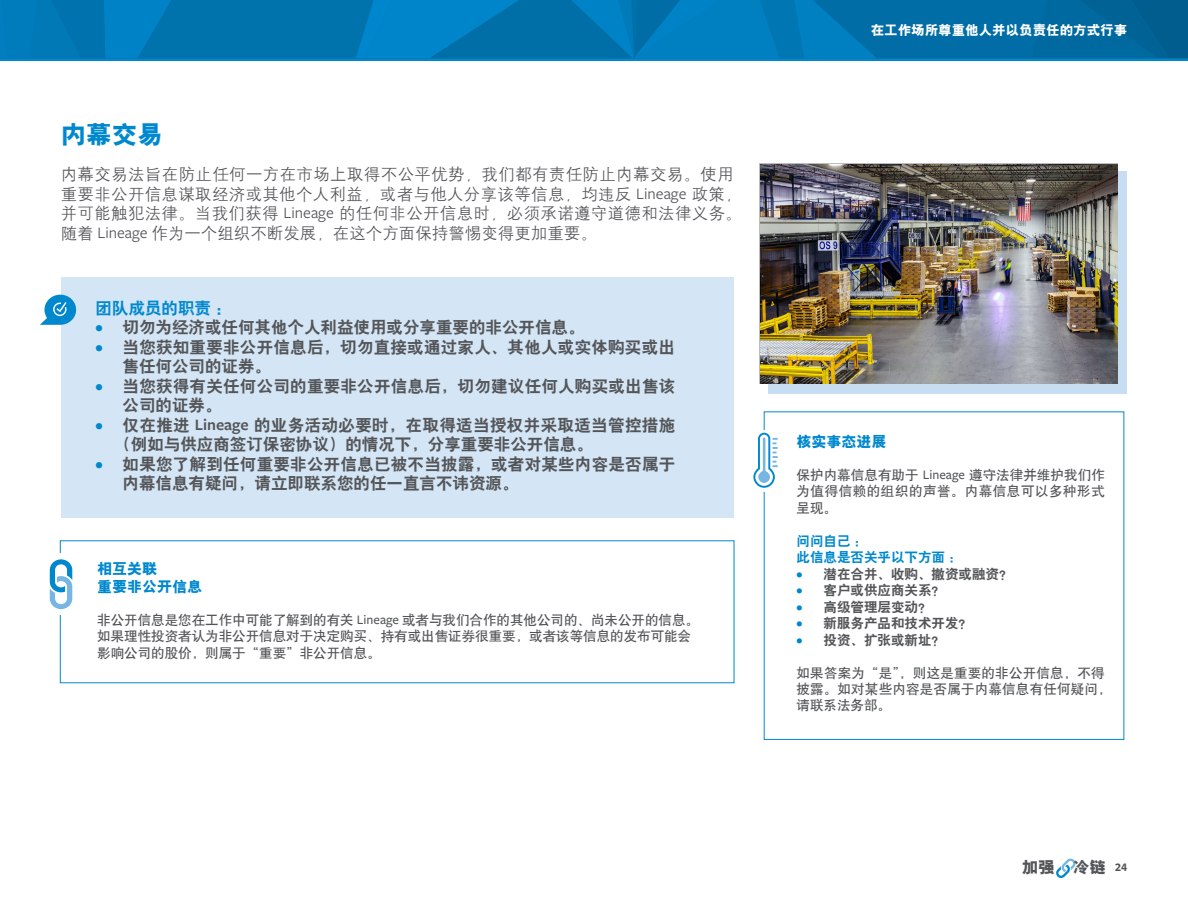
<style>
.page{position:relative;width:1188px;height:918px;background:#fff}
.page>*{position:absolute;margin:0;border:0;box-sizing:border-box;transform-origin:0 0}
.t1{font:25.5px "H Yb 9 gj";color:#0088ce}
.t2{font:16.5px/19.5px "H Yb 2 gj";letter-spacing:.015em;color:#535558}
.t3{font:16.5px/19.5px "H Yg 2 gj";letter-spacing:.02em;color:#535558}
.t4{font:16.5px "H Yb 2 gj";color:#0088ce}
.t5{font:16.35px "H Yb 9 gj";color:#535558}
.t6{font:15px "H Yb 9 gj";color:#0088ce}
.t7{font:13.5px/16.5px "H Yb 1 gj";color:#535558}
.t8{font:13.5px "H Yb 2 gj";color:#535558}
.t9{font:13.5px "H Yb 9 gj";color:#fff}
.t10{font:13.5px "H Yb 2 gj";color:#0088ce}
.s1{font-family:"Freight Sans Pro"}
.s2{font-family:"Freight Sans Pro";font-weight:600;color:#0088ce}
.s3{font-family:"Freight Sans Pro";font-weight:600}
.s4{font-family:"Freight Sans Pro";font-weight:500}
.s5{font-family:"Freight Sans Pro";font-weight:700;font-size:12px}
</style>
<div class="page">
<svg style="left:1056px;top:859px;width:20px;height:19px"></svg>
<div style="left:61px;top:277px;width:672px;height:241px;background:#d4e5f5"></div>
<svg style="left:40px;top:295px;width:36px;height:30px"></svg>
<div style="left:768px;top:171px;width:359px;height:223px;background:#c6ddf2"></div>
<img style="left:760px;top:164px;width:358px;height:219px">
<div style="left:0;top:0;width:1188px;height:61px;background:linear-gradient(to right,#0079b6,#0076b3)"></div>
<svg style="left:0;top:0;width:1188px;height:58px;background:#0074b0"></svg>
<svg style="left:50px;top:559px;width:22px;height:50px"></svg>
<svg style="left:753px;top:433px;width:25px;height:55px"></svg>
<p class="t1" style="left:61px;top:121px;width:103px">内幕交易</p>
<p class="t3" style="left:61px;top:164px;width:682px">内幕交易法旨在防止任何一方在市场上取得不公平优势，我们都有责任防止内幕交易。使用重要非公开信息谋取经济或其他个人利益，或者与他人分享该等信息，均违反 <span class="s1">Lineage</span> 政策，并可能触犯法律。当我们获得 <span class="s1">Lineage</span> 的任何非公开信息时，必须承诺遵守道德和法律义务。随着 <span class="s1">Lineage</span> 作为一个组织不断发展，在这个方面保持警惕变得更加重要。</p>
<p class="t4" style="left:96px;top:300px;width:138px">团队成员的职责：</p>
<p class="t2" style="left:96px;top:318px;width:490px"><span class="s2">•</span> 切勿为经济或任何其他个人利益使用或分享重要的非公开信息。</p>
<p class="t2" style="left:123px;top:337px;width:554px;text-indent:-27px"><span class="s2">•</span> 当您获知重要非公开信息后，切勿直接或通过家人、其他人或实体购买或出售任何公司的证券。</p>
<p class="t2" style="left:123px;top:376px;width:554px;text-indent:-27px"><span class="s2">•</span> 当您获得有关任何公司的重要非公开信息后，切勿建议任何人购买或出售该公司的证券。</p>
<p class="t2" style="left:114px;top:415px;width:562px;text-indent:-19px"><span class="s2">•</span> 仅在推进 <span class="s3">Lineage</span> 的业务活动必要时，在取得适当授权并采取适当管控措施（例如与供应商签订保密协议）的情况下，分享重要非公开信息。</p>
<p class="t2" style="left:123px;top:454px;width:554px;text-indent:-27px"><span class="s2">•</span> 如果您了解到任何重要非公开信息已被不当披露，或者对某些内容是否属于内幕信息有疑问，请立即联系您的任一直言不讳资源。</p>
<p class="t6" style="left:97px;top:561px;width:61px">相互关联</p>
<p class="t6" style="left:97px;top:579px;width:106px">重要非公开信息</p>
<p class="t7" style="left:97px;top:612px;width:603px">非公开信息是您在工作中可能了解到的有关 <span class="s4">Lineage</span> 或者与我们合作的其他公司的、尚未公开的信息。如果理性投资者认为非公开信息对于决定购买、持有或出售证券很重要，或者该等信息的发布可能会影响公司的股价，则属于“重要”非公开信息。</p>
<p class="t9" style="left:871px;top:23px;width:258px">在工作场所尊重他人并以负责任的方式行事</p>
<p class="t6" style="left:797px;top:434px;width:91px">核实事态进展</p>
<p class="t7" style="left:797px;top:467px;width:310px;text-align:justify">保护内幕信息有助于 <span class="s4">Lineage</span> 遵守法律并维护我们作为值得信赖的组织的声誉。内幕信息可以多种形式呈现。</p>
<p class="t10" style="left:797px;top:534px;width:72px">问问自己：</p>
<p class="t10" style="left:797px;top:551px;width:167px">此信息是否关乎以下方面：</p>
<p class="t8" style="left:797px;top:567px;width:217px"><span class="s2">•</span> 潜在合并、收购、撤资或融资？</p>
<p class="t8" style="left:797px;top:584px;width:150px"><span class="s2">•</span> 客户或供应商关系？</p>
<p class="t8" style="left:797px;top:600px;width:136px"><span class="s2">•</span> 高级管理层变动？</p>
<p class="t8" style="left:797px;top:617px;width:177px"><span class="s2">•</span> 新服务产品和技术开发？</p>
<p class="t8" style="left:797px;top:633px;width:150px"><span class="s2">•</span> 投资、扩张或新址？</p>
<p class="t7" style="left:797px;top:665px;width:317px;line-height:15.9px">如果答案为“是”，则这是重要的非公开信息，不得披露。如对某些内容是否属于内幕信息有任何疑问，请联系法务部。</p>
<p class="t5" style="left:1022px;top:859px;width:107px">加强 冷链 <span class="s5">24</span></p>
</div>
